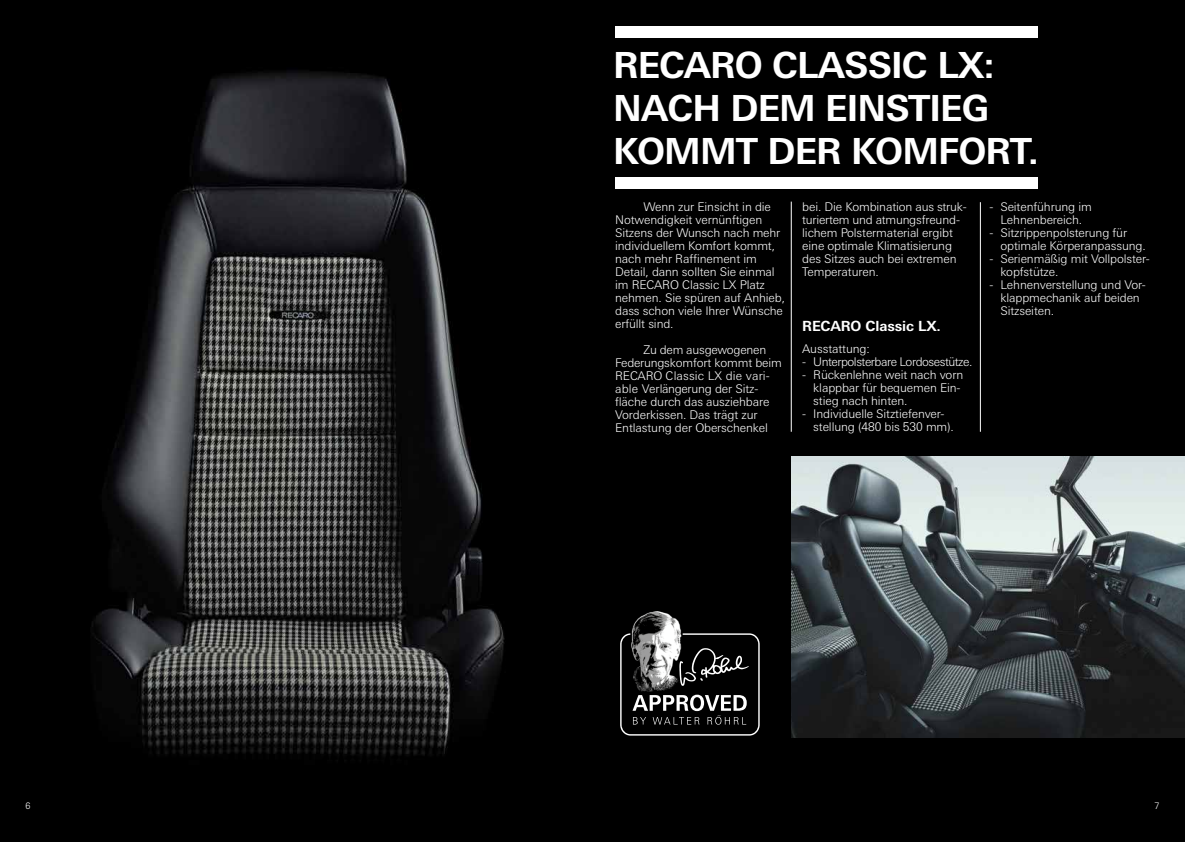
<style>
.page{position:relative;width:1185px;height:842px;background:#fff}
.page>*{position:absolute;margin:0;border:0;box-sizing:border-box;transform-origin:0 0}
.t1{font:700 36px/43.2px "Univers Next W1 G";letter-spacing:-.025em;color:#fff}
.t2{font:700 14px "Univers Next W1 G";letter-spacing:-.01em;color:#fff}
.t3{font:300 12px/13px "Univers Next W1 G";letter-spacing:-.01em;color:#fff}
.t4{font:300 12px "Univers Next W1 G";letter-spacing:-.04em;color:#fff}
.t5{font:300 9px "Univers Next W1 G";color:#fff}
</style>
<div class="page">
<img style="left:0;top:0;width:1185px;height:842px">
<hr style="left:791px;top:202px;width:1px;height:230px;background:#fff">
<hr style="left:980px;top:202px;width:1px;height:230px;background:#fff">
<div style="left:615px;top:26px;width:422px;height:11px;background:#fff"></div>
<div style="left:615px;top:178px;width:422px;height:11px;background:#fff"></div>
<img style="left:791px;top:457px;width:394px;height:280px">
<img style="left:626px;top:611px;width:63px;height:22px">
<svg style="left:620px;top:633px;width:140px;height:103px;background:#3c3c3c"></svg>
<h1 class="t1" style="left:613px;top:43px;width:427px">RECARO CLASSIC LX:<br>NACH DEM EINSTIEG<br>KOMMT DER KOMFORT.</h1>
<p class="t3" style="left:615px;top:200px;width:171px;text-indent:28px">Wenn zur Einsicht in die<br>Notwendigkeit vernünftigen<br>Sitzens der Wunsch nach mehr individuellem Komfort kommt, nach mehr Raffinement im<br>Detail, dann sollten Sie einmal im RECARO Classic LX Platz nehmen. Sie spüren auf Anhieb, dass schon viele Ihrer Wünsche erfüllt sind.</p>
<p class="t3" style="left:615px;top:343px;width:168px;text-indent:28px">Zu dem ausgewogenen<br>Federungskomfort kommt beim<br>RECARO Classic LX die vari&shy;able Verlängerung der Sitz&shy;fläche durch das ausziehbare<br>Vorderkissen. Das trägt zur<br>Entlastung der Oberschenkel</p>
<p class="t3" style="left:802px;top:200px;width:166px">bei. Die Kombination aus struk&shy;turiertem und atmungsfreund&shy;lichem Polstermaterial ergibt eine optimale Klimatisierung des Sitzes auch bei extremen<br>Temperaturen.</p>
<p class="t2" style="left:802px;top:318px;width:140px">RECARO Classic LX.</p>
<p class="t3" style="left:802px;top:343px;width:69px">Ausstattung:</p>
<p class="t4" style="left:802px;top:355px;width:172px">- Unterpolsterbare Lordosestütze.</p>
<p class="t3" style="left:813px;top:369px;width:151px;text-indent:-11px">- Rückenlehne weit nach vorn klappbar für bequemen Ein&shy;stieg nach hinten.</p>
<p class="t3" style="left:813px;top:408px;width:142px;text-indent:-11px">- Individuelle Sitztiefenver&shy;stellung (480 bis 530 mm).</p>
<p class="t3" style="left:989px;top:200px;width:104px;text-align:center">- Seitenführung im<br>Lehnenbereich.</p>
<p class="t3" style="left:1000px;top:226px;width:147px;text-indent:-11px">- Sitzrippenpolsterung für optimale Körperanpassung.</p>
<p class="t3" style="left:1000px;top:252px;width:151px;text-indent:-11px">- Serienmäßig mit Vollpolster&shy;kopfstütze.</p>
<p class="t3" style="left:1000px;top:278px;width:147px;text-indent:-11px">- Lehnenverstellung und Vor&shy;klappmechanik auf beiden<br>Sitzseiten.</p>
<p class="t5" style="left:26px;top:801px;width:7px">6</p>
<p class="t5" style="left:1154px;top:801px;width:7px">7</p>
</div>
